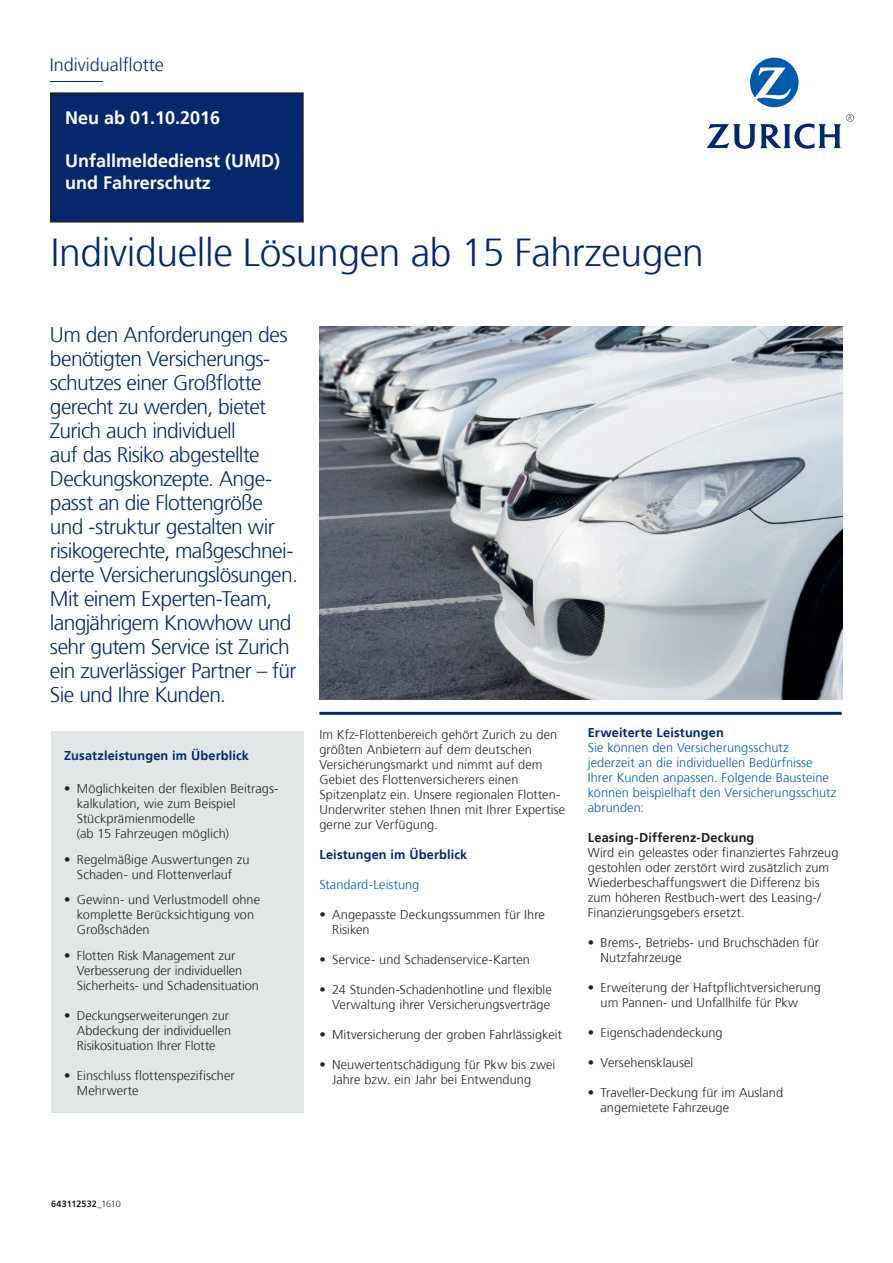
<style>
.page{position:relative;width:893px;height:1263px;background:#fff}
.page>*{position:absolute;margin:0;border:0;box-sizing:border-box;transform-origin:0 0}
.t1{font:300 39px "Frutiger";letter-spacing:-.01em;color:#04286b}
.t2{font:300 21px/24px "Frutiger";letter-spacing:-.03em;color:#04286b}
.t3{font:700 18px/21.6px "Frutiger";color:#fff}
.t4{font:300 18px "Frutiger";color:#04286b}
.t5{font:300 12.75px/15px "Frutiger";letter-spacing:.005em;color:#231f20}
.t6{font:300 12.75px/15px "Frutiger";letter-spacing:.005em;color:#015aaa}
.t7{font:700 12.75px "Frutiger";letter-spacing:.01em;color:#04286b}
.t8{font:700 12.75px "Frutiger";letter-spacing:.01em;color:#231f20}
.t9{font:700 9px "Frutiger";letter-spacing:.02em;color:#231f20}
.s1{font-weight:300}
</style>
<div class="page">
<div style="left:51px;top:93px;width:252px;height:129px;background:#04286b"></div>
<div style="left:50px;top:92px;width:254px;height:130px;border:2px solid #231f20"></div>
<hr style="left:319px;top:712px;width:523px;height:3px;background:#04286b">
<hr style="left:50px;top:81px;width:53px;height:1px;background:#04286b">
<svg style="left:750px;top:58px;width:48px;height:49px"></svg>
<svg style="left:707px;top:114px;width:147px;height:35px"></svg>
<img style="left:319px;top:326px;width:523px;height:373px">
<div style="left:51px;top:732px;width:253px;height:381px;background:#e0e7e6"></div>
<h3 class="t4" style="left:50px;top:55px;width:116px">Individualflotte</h3>
<h3 class="t3" style="left:65px;top:107px;width:157px">Neu ab 01.10.2016</h3>
<h3 class="t3" style="left:65px;top:150px;width:217px">Unfallmeldedienst (UMD) und Fahrerschutz</h3>
<h1 class="t1" style="left:51px;top:230px;width:655px">Individuelle Lösungen ab 15 Fahrzeugen</h1>
<p class="t2" style="left:50px;top:323px;width:249px">Um den Anforderungen des benötigten Versicherungs&shy;schutzes einer Großflotte gerecht zu werden, bietet<br>Zurich auch individuell<br>auf das Risiko abgestellte<br>Deckungskonzepte. Ange&shy;passt an die Flottengröße und -struktur gestalten wir risikogerechte, maßgeschnei&shy;derte Versicherungslösungen.<br>Mit einem Experten-Team, langjährigem Knowhow und sehr gutem Service ist Zurich ein zuverlässiger Partner – für<br>Sie und Ihre Kunden.</p>
<p class="t7" style="left:64px;top:748px;width:186px">Zusatzleistungen im Überblick</p>
<p class="t5" style="left:77px;top:782px;width:203px;text-indent:-13px">• Möglichkeiten der flexiblen Beitrags&shy;kalkulation, wie zum Beispiel<br>Stückprämienmodelle<br>(ab 15 Fahrzeugen möglich)</p>
<p class="t5" style="left:64px;top:852px;width:187px;text-align:center">• Regelmäßige Auswertungen zu<br>Schaden- und Flottenverlauf</p>
<p class="t5" style="left:77px;top:893px;width:185px;text-indent:-13px">• Gewinn- und Verlustmodell ohne komplette Berücksichtigung von<br>Großschäden</p>
<p class="t5" style="left:77px;top:948px;width:184px;text-indent:-13px">• Flotten Risk Management zur<br>Verbesserung der individuellen<br>Sicherheits- und Schadensituation</p>
<p class="t5" style="left:77px;top:1008px;width:156px;text-indent:-13px">• Deckungserweiterungen zur<br>Abdeckung der individuellen<br>Risikosituation Ihrer Flotte</p>
<p class="t5" style="left:77px;top:1068px;width:159px;text-indent:-13px">• Einschluss flottenspezifischer<br>Mehrwerte</p>
<p class="t5" style="left:319px;top:727px;width:247px">Im Kfz-Flottenbereich gehört Zurich zu den größten Anbietern auf dem deutschen Versicherungsmarkt und nimmt auf dem Gebiet des Flottenversicherers einen Spitzenplatz ein. Unsere regionalen Flotten-Underwriter stehen Ihnen mit Ihrer Expertise gerne zur Verfügung.</p>
<p class="t7" style="left:319px;top:847px;width:149px">Leistungen im Überblick</p>
<p class="t6" style="left:319px;top:877px;width:101px">Standard-Leistung</p>
<p class="t5" style="left:332px;top:907px;width:214px;text-indent:-13px">• Angepasste Deckungssummen für Ihre<br>Risiken</p>
<p class="t5" style="left:319px;top:952px;width:212px">• Service- und Schadenservice-Karten</p>
<p class="t5" style="left:319px;top:982px;width:234px;text-align:right">• 24 Stunden-Schadenhotline und flexible<br>Verwaltung ihrer Versicherungsverträge</p>
<p class="t5" style="left:319px;top:1027px;width:244px">• Mitversicherung der groben Fahrlässigkeit</p>
<p class="t5" style="left:332px;top:1057px;width:225px;text-indent:-13px">• Neuwertentschädigung für Pkw bis zwei<br>Jahre bzw. ein Jahr bei Entwendung</p>
<p class="t7" style="left:588px;top:725px;width:137px">Erweiterte Leistungen</p>
<p class="t6" style="left:588px;top:740px;width:250px">Sie können den Versicherungsschutz jederzeit an die individuellen Bedürfnisse Ihrer Kunden anpassen. Folgende Bausteine können beispielhaft den Versicherungsschutz abrunden:</p>
<p class="t8" style="left:588px;top:830px;width:168px">Leasing-Differenz-Deckung</p>
<p class="t5" style="left:588px;top:845px;width:252px">Wird ein geleastes oder finanziertes Fahrzeug gestohlen oder zerstört wird zusätzlich zum Wiederbeschaffungswert die Differenz bis zum höheren Restbuch-wert des Leasing-/ Finanzierungsgebers ersetzt.</p>
<p class="t5" style="left:601px;top:935px;width:220px;text-indent:-13px">• Brems-, Betriebs- und Bruchschäden für<br>Nutzfahrzeuge</p>
<p class="t5" style="left:601px;top:980px;width:222px;text-indent:-13px">• Erweiterung der Haftpflichtversicherung um Pannen- und Unfallhilfe für Pkw</p>
<p class="t5" style="left:588px;top:1025px;width:136px">• Eigenschadendeckung</p>
<p class="t5" style="left:588px;top:1055px;width:107px">• Versehensklausel</p>
<p class="t5" style="left:601px;top:1085px;width:184px;text-indent:-13px">• Traveller-Deckung für im Ausland angemietete Fahrzeuge</p>
<p class="t9" style="left:51px;top:1199px;width:71px">643112532<span class="s1">_1610</span></p>
</div>
